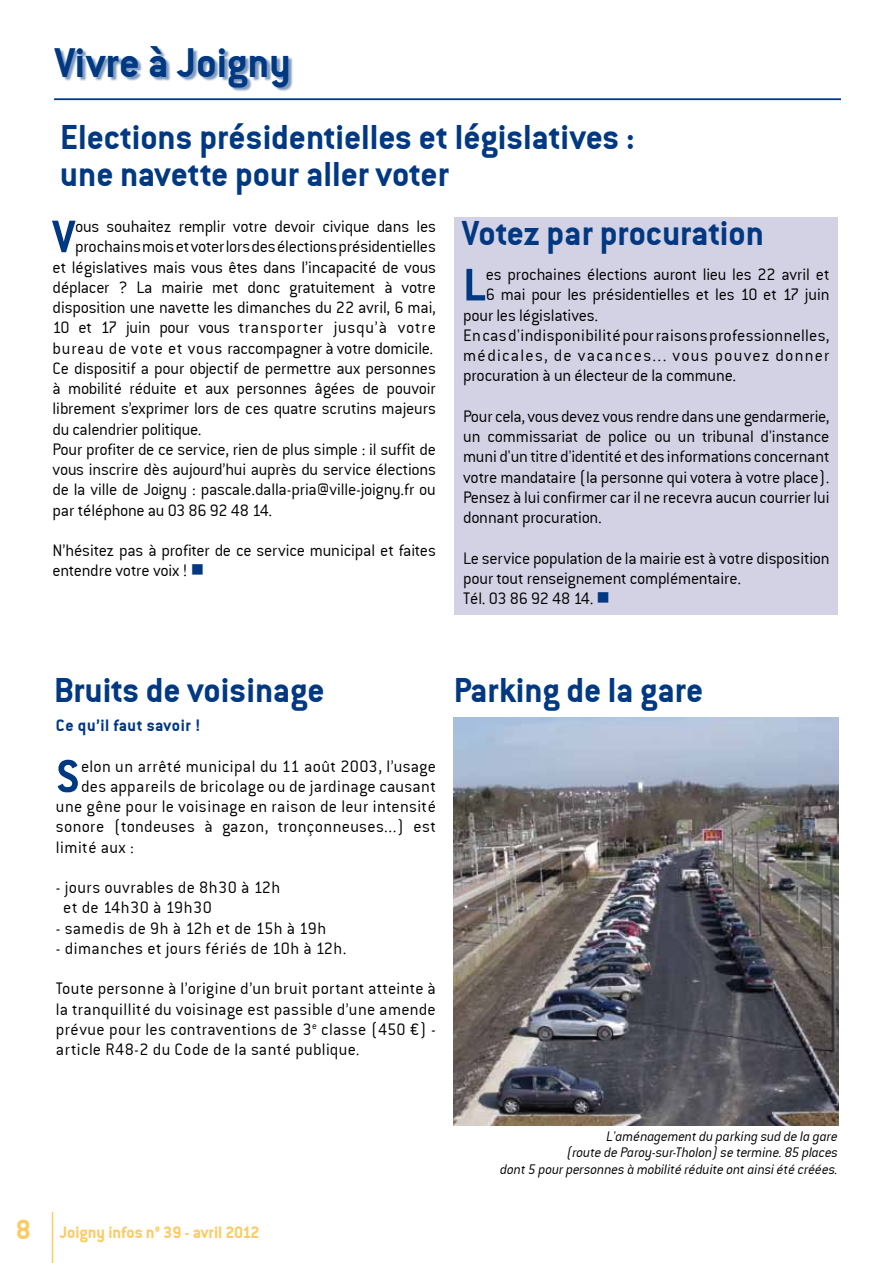
<style>
.page{position:relative;width:893px;height:1263px;background:#fff}
.page>*{position:absolute;margin:0;border:0;box-sizing:border-box;transform-origin:0 0}
.t1{font:50.1px "Conduit ITCTT Bold";color:#003882}
.t2{font:45px "Conduit ITCTT Bold";color:#003882}
.t3{font:37.5px/37.5px "Conduit ITCTT Bold";color:#003882}
.t4{font:18px/20.2px "Conduit ITCTT Light";color:#000;text-align:justify}
.t5{font:18px/20.2px "Conduit ITCTT Light";letter-spacing:.03em;color:#000}
.t6{font:18px "Conduit ITCTT Light";letter-spacing:.035em;color:#000}
.t7{font:18px "Conduit ITCTT Light";letter-spacing:.02em;color:#000}
.t8{font:18px "Conduit ITCTT Light";letter-spacing:.07em;color:#000}
.t9{font:18px "Conduit ITCTT Light";letter-spacing:.025em;color:#000}
.t10{font:18px "Conduit ITCTT Bold";color:#fccb64}
.t11{font:18px "Conduit ITCTT Bold";letter-spacing:.03em;color:#003882}
.t12{font:italic 15px/16.5px "Conduit ITCTT Light";letter-spacing:-.015em;color:#000;text-align:right}
.s1{color:#003882}
.s2{font-size:30px}
</style>
<div class="page">
<hr style="left:52px;top:1212px;width:1px;height:51px;background:#fccb64">
<hr style="left:54px;top:99px;width:787px;height:1px;background:#003882">
<div style="left:56px;top:47px;width:237px;height:44px;background:#003882;opacity:.5"></div>
<div style="left:454px;top:217px;width:383px;height:49px;background:#d3d1e4"></div>
<div style="left:455px;top:265px;width:383px;height:350px;background:#d3d1e4"></div>
<img style="left:454px;top:717px;width:384px;height:409px">
<h2 class="t2" style="left:55px;top:35px;width:238px">Vivre à Joigny</h2>
<h3 class="t3" style="left:60px;top:117px;width:576px">Elections présidentielles et législatives : une navette pour aller voter</h3>
<h1 class="t1" style="left:53px;top:206px;width:24px">V</h1>
<p class="t4" style="left:75px;top:216px;width:362px">ous souhaitez remplir votre devoir civique dans les</p>
<p class="t4" style="left:75px;top:236px;width:362px">prochains mois et voter lors des élections présidentielles</p>
<p class="t4" style="left:53px;top:256px;width:385px">et législatives mais vous êtes dans l’incapacité de vous</p>
<p class="t4" style="left:53px;top:276px;width:385px">déplacer ? La mairie met donc gratuitement à votre</p>
<p class="t4" style="left:53px;top:297px;width:385px">disposition une navette les dimanches du 22 avril, 6 mai,</p>
<p class="t6" style="left:53px;top:317px;width:385px">10 et 17 juin pour vous transporter jusqu’à votre</p>
<p class="t4" style="left:53px;top:337px;width:382px">bureau de vote et vous raccompagner à votre domicile.</p>
<p class="t4" style="left:53px;top:357px;width:385px">Ce dispositif a pour objectif de permettre aux personnes</p>
<p class="t4" style="left:53px;top:378px;width:385px">à mobilité réduite et aux personnes âgées de pouvoir</p>
<p class="t4" style="left:53px;top:398px;width:385px">librement s’exprimer lors de ces quatre scrutins majeurs</p>
<p class="t4" style="left:53px;top:418px;width:151px">du calendrier politique.</p>
<p class="t4" style="left:53px;top:438px;width:385px">Pour profiter de ce service, rien de plus simple : il suffit de</p>
<p class="t4" style="left:53px;top:459px;width:385px">vous inscrire dès aujourd’hui auprès du service élections</p>
<p class="t4" style="left:53px;top:479px;width:385px">de la ville de Joigny : pascale.dalla-pria@ville-joigny.fr ou</p>
<p class="t4" style="left:53px;top:499px;width:221px">par téléphone au 03 86 92 48 14.</p>
<p class="t4" style="left:53px;top:540px;width:385px">N’hésitez pas à profiter de ce service municipal et faites entendre votre voix ! <span class="s1">■</span></p>
<h3 class="t3" style="left:462px;top:214px;width:303px">Votez par procuration</h3>
<h1 class="t1" style="left:463px;top:254px;width:24px">L</h1>
<p class="t4" style="left:486px;top:264px;width:345px">es prochaines élections auront lieu les 22 avril et</p>
<p class="t4" style="left:486px;top:284px;width:345px">6 mai pour les présidentielles et les 10 et 17 juin</p>
<p class="t4" style="left:463px;top:304px;width:137px">pour les législatives.</p>
<p class="t4" style="left:463px;top:325px;width:368px">En cas d'indisponibilité pour raisons professionnelles,</p>
<p class="t8" style="left:463px;top:345px;width:368px">médicales, de vacances... vous pouvez donner</p>
<p class="t4" style="left:463px;top:365px;width:275px">procuration à un électeur de la commune.</p>
<p class="t4" style="left:463px;top:406px;width:368px">Pour cela, vous devez vous rendre dans une gendarmerie, un commissariat de police ou un tribunal d'instance muni d'un titre d'identité et des informations concernant votre mandataire (la personne qui votera à votre place).<br>Pensez à lui confirmer car il ne recevra aucun courrier lui donnant procuration.</p>
<p class="t4" style="left:463px;top:547px;width:368px;text-align:left">Le service population de la mairie est à votre disposition pour tout renseignement complémentaire.<br>Tél. 03 86 92 48 14. <span class="s1">■</span></p>
<h3 class="t3" style="left:54px;top:670px;width:272px">Bruits de voisinage</h3>
<p class="t11" style="left:56px;top:714px;width:146px">Ce qu’il faut savoir !</p>
<h1 class="t1" style="left:56px;top:746px;width:25px">S</h1>
<p class="t7" style="left:81px;top:755px;width:356px">elon un arrêté municipal du 11 août 2003, l’usage</p>
<p class="t4" style="left:81px;top:775px;width:356px">des appareils de bricolage ou de jardinage causant</p>
<p class="t4" style="left:56px;top:796px;width:381px">une gêne pour le voisinage en raison de leur intensité</p>
<p class="t4" style="left:56px;top:816px;width:381px">sonore (tondeuses à gazon, tronçonneuses...) est</p>
<p class="t5" style="left:56px;top:836px;width:79px">limité aux :</p>
<p class="t5" style="left:63px;top:877px;width:218px;text-indent:-7px">- jours ouvrables de 8h30 à 12h et de 14h30 à 19h30</p>
<p class="t9" style="left:56px;top:917px;width:272px">- samedis de 9h à 12h et de 15h à 19h</p>
<p class="t5" style="left:56px;top:937px;width:292px">- dimanches et jours fériés de 10h à 12h.</p>
<p class="t4" style="left:56px;top:978px;width:381px">Toute personne à l’origine d’un bruit portant atteinte à la tranquillité du voisinage est passible d’une amende prévue pour les contraventions de 3<sup>e</sup> classe (450 €) - article R48-2 du Code de la santé publique.</p>
<h3 class="t3" style="left:454px;top:670px;width:251px">Parking de la gare</h3>
<p class="t10" style="left:16px;top:1222px;width:245px"><span class="s2">8</span> Joigny infos n° 39 - avril 2012</p>
<p class="t12" style="left:500px;top:1127px;width:339px">L'aménagement du parking sud de la gare<br>(route de Paroy-sur-Tholon) se termine. 85 places<br>dont 5 pour personnes à mobilité réduite ont ainsi été créées.</p>
</div>
